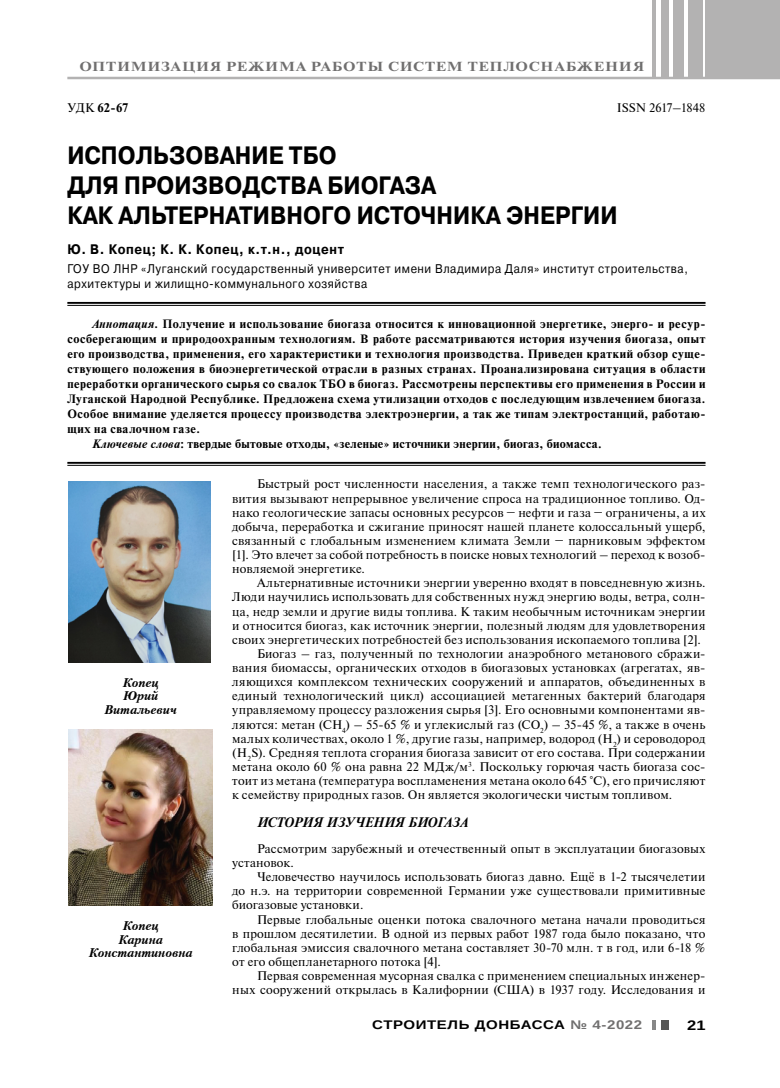
<style>
.page{position:relative;width:780px;height:1088px;background:#fff}
.page>*{position:absolute;margin:0;border:0;box-sizing:border-box;transform-origin:0 0}
.t1{font:700 25px "Pragmatica C";color:#000;scale:.9 1}
.t2{font:700 13.75px "Pragmatica C";color:#000;scale:.9 1}
.t3{font:italic 700 13.75px "Newton C";color:#000}
.t4{font:700 13.75px "Arimo";color:#000;scale:1.2 1}
.t5{font:700 13.12px "Newton";letter-spacing:.055em;color:#706f6f;scale:1.2 1}
.t6{font:12.5px/14.1px "Newton";letter-spacing:.02em;color:#000;text-align:justify}
.t7{font:12.5px/15px "Pragmatica C";letter-spacing:.05em;color:#000;scale:.9 1}
.t8{font:italic 700 12.5px/13.8px "Petersburg CTT";color:#000;text-align:center}
.t9{font:700 12.5px "Arimo";letter-spacing:.04em;color:#000;scale:1.2 1}
.t10{font:12.5px "Newton";letter-spacing:-.015em;color:#000}
.t11{font:700 12.5px "Newton";color:#000}
.t12{font:700 12.12px/15px "Newton";letter-spacing:.045em;color:#000;text-align:justify}
.t13{font:700 12.12px "Newton C";letter-spacing:.025em;color:#000}
.s1{font-weight:400}
.s2{font-family:"Newton C";font-style:italic}
.s3{font-style:italic}
.s4{color:#706f6f}
</style>
<div class="page">
<div style="left:705px;top:0;width:75px;height:78px;background:#b3b2b2"></div>
<div style="left:688px;top:0;width:14px;height:78px;background:#b3b2b2"></div>
<div style="left:673px;top:0;width:10px;height:78px;background:#b3b2b2"></div>
<div style="left:661px;top:0;width:7px;height:78px;background:#b3b2b2"></div>
<hr style="left:652px;top:0;width:4px;height:78px;background:#b3b2b2">
<div style="left:661px;top:1020px;width:7px;height:9px;background:#575756"></div>
<svg style="left:652px;top:1020px;width:4px;height:9px"></svg>
<hr style="left:67px;top:77px;width:713px;height:2px;background:#b3b2b2">
<hr style="left:67px;top:302px;width:638px;height:2px;background:#000">
<hr style="left:67px;top:305px;width:638px;height:1px;background:#000">
<hr style="left:67px;top:462px;width:638px;height:2px;background:#000">
<hr style="left:67px;top:465px;width:638px;height:1px;background:#000">
<img style="left:69px;top:482px;width:142px;height:181px">
<img style="left:69px;top:730px;width:143px;height:175px">
<p class="t5" style="left:79px;top:58px;width:472px">ОПТИМИЗАЦИЯ РЕЖИМА РАБОТЫ СИСТЕМ ТЕПЛОСНАБЖЕНИЯ</p>
<p class="t11" style="left:67px;top:100px;width:63px"><span class="s1">УДК</span> 62-67</p>
<h1 class="t1" style="left:67px;top:142px;width:188px">ИСПОЛ ЬЗОВАНИЕ</h1>
<h1 class="t1" style="left:289px;top:142px;width:53px">ТБО</h1>
<h1 class="t1" style="left:67px;top:172px;width:20px">ДЛЯ</h1>
<h1 class="t1" style="left:124px;top:172px;width:262px">ПРОИЗВОДСТВА БИОГА</h1>
<h1 class="t1" style="left:405px;top:172px;width:37px">ЗА</h1>
<h1 class="t1" style="left:67px;top:202px;width:18px">КАК</h1>
<h1 class="t1" style="left:118px;top:202px;width:205px">АЛ ЬТЕРНАТИВНОГО</h1>
<h1 class="t1" style="left:356px;top:202px;width:108px">ИСТОЧНИКА</h1>
<h1 class="t1" style="left:506px;top:202px;width:89px">ЭНЕРГИИ</h1>
<p class="t2" style="left:67px;top:242px;width:309px">Ю. В. Копец; К. К. Копец, к.т.н., доцент</p>
<p class="t7" style="left:67px;top:261px;width:690px">ГОУ ВО ЛНР «Луганский государственный университет имени Владимира Даля» институт строительства, архитектуры и жилищно-коммунального хозяйства</p>
<p class="t12" style="left:67px;top:316px;width:639px;text-indent:25px"><span class="s2">Аннотация</span>. Получение и использование биогаза относится к инновационной энергетике, энерго- и ресур&shy;сосберегающим и природоохранным технологиям. В работе рассматриваются история изучения биогаза, опыт его производства, применения, его характеристики и технология производства. Приведен краткий обзор суще&shy;ствующего положения в биоэнергетической отрасли в разных странах. Проанализирована ситуация в области переработки органического сырья со свалок ТБО в биогаз. Рассмотрены перспективы его применения в России и Луганской Народной Республике. Предложена схема утилизации отходов с последующим извлечением биогаза.<br>Особое внимание уделяется процессу производства электроэнергии, а так же типам электростанций, работаю&shy;щих на свалочном газе.</p>
<p class="t13" style="left:92px;top:437px;width:511px"><span class="s3">Ключевые слова</span>: твердые бытовые отходы, «зеленые» источники энергии, биогаз, биомасса.</p>
<p class="t6" style="left:232px;top:477px;width:475px;text-indent:25px">Быстрый рост численности населения, а также темп технологического раз&shy;вития вызывают непрерывное увеличение спроса на традиционное топливо. Од&shy;нако геологические запасы основных ресурсов − нефти и газа − ограничены, а их добыча, переработка и сжигание приносят нашей планете колоссальный ущерб, связанный с глобальным изменением климата Земли − парниковым эффектом [1]. Это влечет за собой потребность в поиске новых технологий – переход к возоб&shy;новляемой энергетике.</p>
<p class="t6" style="left:257px;top:575px;width:450px">Альтернативные источники энергии уверенно входят в повседневную жизнь.</p>
<p class="t6" style="left:232px;top:590px;width:475px">Люди научились использовать для собственных нужд энергию воды, ветра, солн-</p>
<p class="t6" style="left:232px;top:604px;width:475px">ца, недр земли и другие виды топлива. К таким необычным источникам энергии</p>
<p class="t6" style="left:232px;top:618px;width:475px">и относится биогаз, как источник энергии, полезный людям для удовлетворения</p>
<p class="t6" style="left:232px;top:632px;width:470px">своих энергетических потребностей без использования ископаемого топлива [2].</p>
<p class="t6" style="left:257px;top:646px;width:450px">Биогаз – газ, полученный по технологии анаэробного метанового сбражи-</p>
<p class="t6" style="left:232px;top:660px;width:475px">вания биомассы, органических отходов в биогазовых установках (агрегатах, яв-</p>
<p class="t6" style="left:232px;top:674px;width:474px">ляющихся комплексом технических сооружений и аппаратов, объединенных в</p>
<p class="t6" style="left:232px;top:688px;width:475px">единый технологический цикл) ассоциацией метагенных бактерий благодаря</p>
<p class="t6" style="left:232px;top:703px;width:475px">управляемому процессу разложения сырья [3]. Его основными компонентами яв-</p>
<p class="t6" style="left:232px;top:717px;width:475px">ляются: метан (СН<sub>4</sub>) – 55-65 % и углекислый газ (СО<sub>2</sub>) – 35-45 %, а также в очень</p>
<p class="t6" style="left:232px;top:731px;width:475px">малых количествах, около 1 %, другие газы, например, водород (H <sub>2</sub>) и сероводород</p>
<p class="t6" style="left:232px;top:745px;width:474px">(Н<sub>2</sub>S). Средняя теплота сгорания биогаза зависит от его состава. При содержании</p>
<p class="t6" style="left:232px;top:759px;width:475px">метана около 60 % она равна 22 МДж/м<sup>3</sup>. Поскольку горючая часть биогаза сос-</p>
<p class="t6" style="left:232px;top:773px;width:475px">тоит из метана (температура воспламенения метана около 645 °С), его причисляют</p>
<p class="t6" style="left:232px;top:787px;width:441px">к семейству природных газов. Он является экологически чистым топливом.</p>
<p class="t3" style="left:257px;top:815px;width:22px">Истори</p>
<p class="t3" style="left:313px;top:815px;width:24px">я изу</p>
<p class="t3" style="left:354px;top:815px;width:22px">чени</p>
<p class="t3" style="left:395px;top:815px;width:23px">я биогаза</p>
<p class="t6" style="left:232px;top:841px;width:475px;text-indent:25px">Рассмотрим зарубежный и отечественный опыт в эксплуатации биогазовых установок.</p>
<p class="t6" style="left:232px;top:869px;width:475px;text-indent:25px">Человечество научилось использовать биогаз давно. Ещё в 1-2 тысячелетии до н.э. на территории современной Германии уже существовали примитивные биогазовые установки.</p>
<p class="t6" style="left:232px;top:912px;width:475px;text-indent:25px">Первые глобальные оценки потока свалочного метана начали проводиться в прошлом десятилетии. В одной из первых работ 1987 года было показано, что глобальная эмиссия свалочного метана составляет 30-70 млн. т в год, или 6-18 % от его общепланетарного потока [4].</p>
<p class="t6" style="left:232px;top:968px;width:475px;text-align:right">Первая современная мусорная свалка с применением специальных инженер&shy;ных сооружений открылась в Калифорнии (США) в 1937 году. Исследования и</p>
<p class="t6" style="left:616px;top:100px;width:9px">ISSN</p>
<p class="t10" style="left:649px;top:98px;width:58px">2617–1848</p>
<p class="t8" style="left:104px;top:675px;width:74px">Копец<br>Юрий<br>Витальевич</p>
<p class="t8" style="left:89px;top:918px;width:105px">Копец<br>Карина<br>Константиновна</p>
<p class="t9" style="left:372px;top:1016px;width:226px">Строитель Донбасса <span class="s4">№ 4-2022</span></p>
<p class="t4" style="left:687px;top:1016px;width:17px">21</p>
</div>
